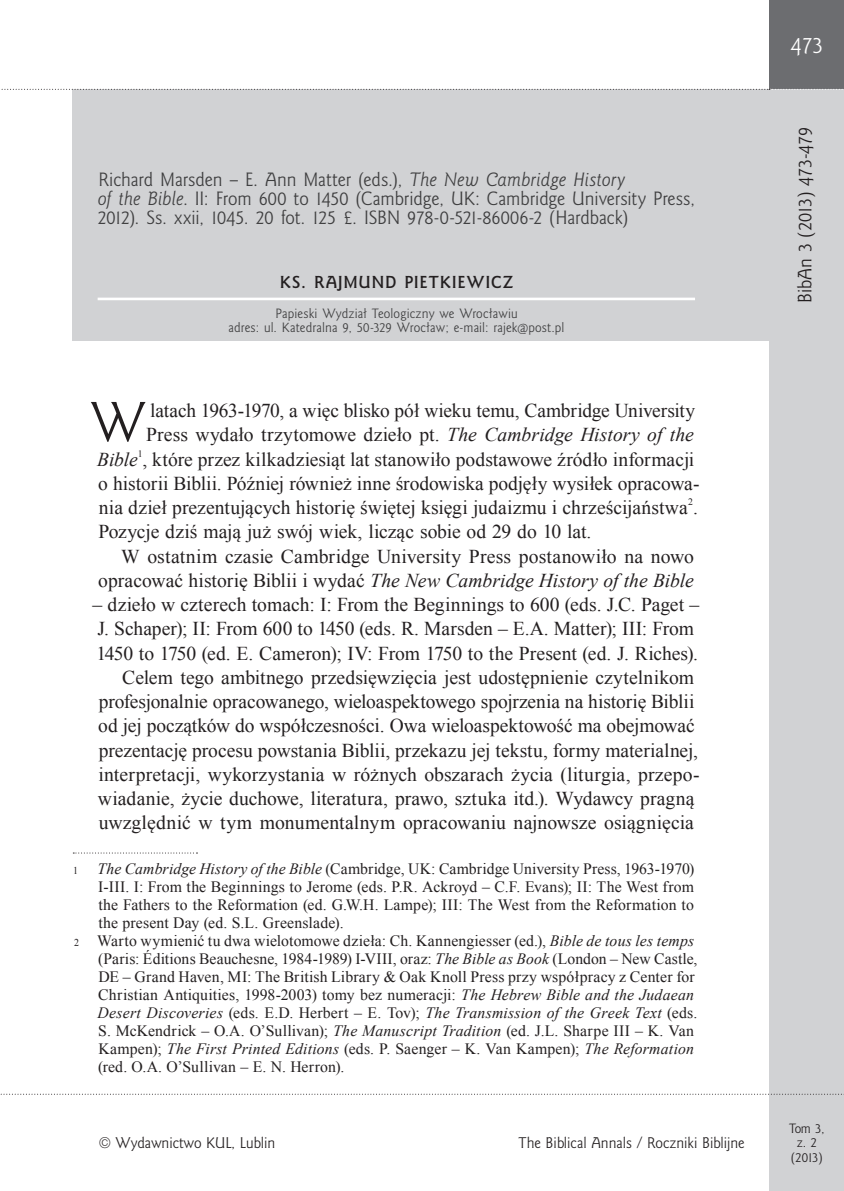
<style>
.page{position:relative;width:844px;height:1191px;background:#fff}
.page>*{position:absolute;margin:0;border:0;box-sizing:border-box;transform-origin:0 0}
.Akapit_1_w_art{font:51.27px "Goldy EFN";color:#231f20}
.t1{font:21px "Goldy EFN";color:#fff}
.Akapit{font:19.6px/24.3px "Times New Roman";color:#231f20}
.Akapit_1_w_art-2{font:19.6px/24.3px "Times New Roman";color:#231f20;text-align:right}
.Tytul_rec{font:17.5px/19.2px "Goldy EFN";letter-spacing:-.005em;color:#3e3e3f}
.Dzial{font:17.5px "Goldy EFN";color:#231f20}
.Przypis{font:15.75px/18px "Times New Roman";letter-spacing:.01em;color:#231f20;text-align:justify}
.Autor{font:700 15.75px "Goldy EFN";letter-spacing:.05em;color:#231f20}
.t2{font:14px "Goldy EFN";color:#231f20}
.Afiliacja{font:12.25px/14.7px "Goldy EFN";letter-spacing:.01em;color:#3e3e3f;text-align:center}
.t3{font:12.25px/14.7px "Goldy EFN";color:#231f20;text-align:center}
.Akapit_1_w_art-3{font:9.8px "Times New Roman";color:#231f20}
.s1{font-style:italic}
.s2{font-size:10.5px}
</style>
<div class="page">
<div style="left:769px;top:0;width:74px;height:1191px;background:#d1d2d4"></div>
<svg style="left:1px;top:1093px;width:843px;height:1px"></svg>
<div style="left:769px;top:0;width:74px;height:89px;background:#6c6d70"></div>
<div style="left:73px;top:89px;width:770px;height:251px;background:#d1d2d4"></div>
<hr style="left:98px;top:298px;width:596px;height:2px;background:#fff">
<svg style="left:73px;top:852px;width:124px;height:1px"></svg>
<svg style="left:1px;top:89px;width:843px;height:1px"></svg>
<p class="Tytul_rec" style="left:97px;top:170px;width:599px">Richard Marsden – E. Ann Matter (eds.), <span class="s1">The New Cambridge History<br>of the Bible</span>. II: From 600 to 1450 (Cambridge, UK: Cambridge University Press,<br>2012). Ss. xxii, 1045. 20 fot. 125 £. ISBN 978-‑0-‑521-‑86006-‑2 (Hardback)</p>
<p class="Autor" style="left:280px;top:272px;width:234px">KS. RAJMUND PIETKIEWICZ</p>
<p class="Afiliacja" style="left:228px;top:306px;width:337px">Papieski Wydział Teologiczny we Wrocławiu<br>adres: ul. Katedralna 9, 50-‑329 Wrocław; e-mail: rajek@post.pl</p>
<p class="Akapit_1_w_art" style="left:90px;top:391px;width:56px">W</p>
<p class="Akapit_1_w_art-2" style="left:97px;top:398px;width:599px">latach 1963-‑ 1970, a więc blisko pół wieku temu, Cambridge University<br>Press wydało trzytomowe dzieło pt. <span class="s1">The Cambridge History of the<br>Bible</span> , które przez kilkadziesiąt lat stanowiło podstawowe źródło informacji</p>
<p class="Akapit_1_w_art-3" style="left:138px;top:447px;width:6px">1</p>
<p class="Akapit_1_w_art-2" style="left:98px;top:471px;width:602px;text-align:left">o historii Biblii. Później również inne środowiska podjęły wysiłek opracowa&shy;nia dzieł prezentujących historię świętej księgi judaizmu i chrześcijaństwa .</p>
<p class="Akapit_1_w_art-3" style="left:687px;top:495px;width:6px">2</p>
<p class="Akapit_1_w_art-2" style="left:98px;top:519px;width:491px">Pozycje dziś mają już swój wiek, licząc sobie od 29 do 10 lat.</p>
<p class="Akapit" style="left:98px;top:543px;width:597px;text-align:right">W ostatnim czasie Cambridge University Press postanowiło na nowo opracować historię Biblii i wydać <span class="s1">The New Cambridge History of the Bible</span></p>
<p class="Akapit" style="left:92px;top:592px;width:608px">– dzieło w czterech tomach: I: From the Beginnings to 600 (eds. J.C. Paget –<br>J. Schaper); II: From 600 to 1450 (eds. R. Marsden – E.A. Matter); III: From<br>1450 to 1750 (ed. E. Cameron); IV: From 1750 to the Present (ed. J. Riches).</p>
<p class="Akapit" style="left:98px;top:664px;width:603px;text-indent:24px">Celem tego ambitnego przedsięwzięcia jest udostępnienie czytelnikom profesjonalnie opracowanego, wieloaspektowego spojrzenia na historię Biblii od jej początków do współczesności. Owa wieloaspektowość ma obejmować prezentację procesu powstania Biblii, przekazu jej tekstu, formy materialnej, interpretacji, wykorzystania w różnych obszarach życia (liturgia, przepo&shy;wiadanie, życie duchowe, literatura, prawo, sztuka itd.). Wydawcy pragną uwzględnić w tym monumentalnym opracowaniu najnowsze osiągnięcia</p>
<p class="Przypis" style="left:98px;top:859px;width:597px;text-indent:-25px"><span class="s2">1</span> <span class="s1">The Cambridge History of the Bible</span> (Cambridge, UK: Cambridge University Press, 1963-‑ 1970)<br>I-‑III. I: From the Beginnings to Jerome (eds. P.R. Ackroyd – C.F. Evans); II: The West from the Fathers to the Reformation (ed. G.W.H. Lampe); III: The West from the Reformation to the present Day (ed. S.L. Greenslade).</p>
<p class="Przypis" style="left:98px;top:931px;width:601px;text-align:left;text-indent:-23px"><span class="s2">2</span> Warto wymienić tu dwa wielotomowe dzieła: Ch. Kannengiesser (ed.), <span class="s1">Bible de tous les temps </span>(Paris: Éditions Beauchesne, 1984-‑ 1989) I-‑VIII, oraz: <span class="s1">The Bible as Book</span> (London – New Castle, DE – Grand Haven, MI: The British Library &amp; Oak Knoll Press przy współpracy z Center for Christian Antiquities, 1998-‑2003) tomy bez numeracji: <span class="s1">The Hebrew Bible and the Judaean Desert Discoveries</span> (eds. E.D. Herbert – E. Tov); <span class="s1">The Transmission of the Greek Text</span> (eds.<br>S. McKendrick – O.A. O’Sullivan); <span class="s1">The Manuscript Tradition</span> (ed. J.L. Sharpe III – K. Van Kampen); <span class="s1">The First Printed Editions</span> (eds. P. Saenger – K. Van Kampen); <span class="s1">The Reformation </span>(red. O.A. O’Sullivan – E. N. Herron).</p>
<p class="t2" style="left:99px;top:1134px;width:227px">The Biblical Annals / Roczn ki Biblijne</p>
<p class="t2" style="left:99px;top:1134px;width:178px">© Wydawnictwo KUL, Lublin</p>
<p class="t2" style="left:518px;top:1134px;width:227px">The Biblical Annals / Roczniki Biblijne</p>
<h2 class="t1" style="left:790px;top:33px;width:33px">473</h2>
<p class="Dzial" style="left:794px;top:303px;width:178px;rotate:-90deg">BibAn 3 (2013) 473-479</p>
<p class="t3" style="left:788px;top:1121px;width:37px">Tom 3, z. 2 (2013)</p>
</div>
